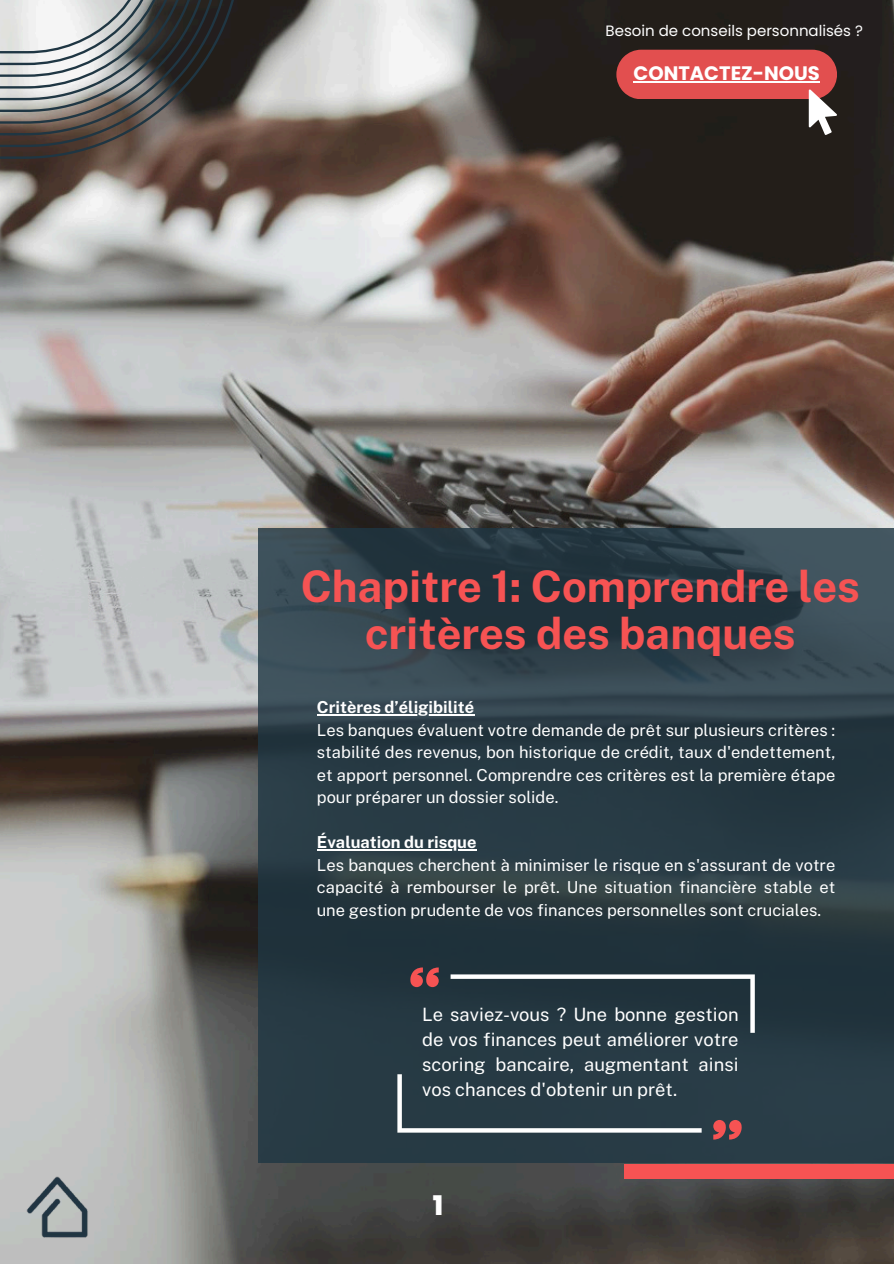
<style>
.page{position:relative;width:894px;height:1264px;background:#fff}
.page>*{position:absolute;margin:0;border:0;box-sizing:border-box;transform-origin:0 0}
.t1{font:700 43.5px/47.2px "Public Sans";color:#f65353;text-align:center}
.t2{font:800 27px "Poppins";color:#fff}
.t3{font:700 19.5px "Poppins";color:#fff}
.t4{font:18.3px/25.2px "Public Sans";color:#fff;text-align:justify}
.t5{font:16.5px/22.5px "Public Sans";color:#fff;text-align:justify}
.t6{font:700 16.5px "Public Sans";color:#fff}
.t7{font:15px "Poppins";color:#fff}
</style>
<div class="page">
<img style="left:0;top:0;width:893px;height:1263px">
<svg style="left:258px;top:528px;width:635px;height:635px;background:#2a3c45"></svg>
<div style="left:623px;top:1163px;width:270px;height:15px;background:#f65353"></div>
<svg style="left:0;top:0;width:242px;height:159px;background:#767270"></svg>
<svg style="left:450px;top:974px;width:304px;height:58px;background:#34454e"></svg>
<svg style="left:397px;top:1074px;width:304px;height:58px;background:#394b54"></svg>
<svg style="left:410px;top:967px;width:28px;height:20px"></svg>
<svg style="left:713px;top:1119px;width:29px;height:20px"></svg>
<hr style="left:317px;top:714px;width:157px;height:1px;background:#fff">
<hr style="left:317px;top:849px;width:159px;height:1px;background:#fff">
<svg style="left:616px;top:50px;width:220px;height:85px;background:#924341"></svg>
<img style="left:0;top:1139px;width:130px;height:124px">
<p class="t7" style="left:605px;top:20px;width:259px">Besoin de conseils personnalisés ?</p>
<h1 class="t3" style="left:633px;top:60px;width:188px">CONTACTEZ-NOUS</h1>
<p class="t1" style="left:300px;top:562px;width:560px">Chapitre 1: Comprendre les critères des banques</p>
<p class="t6" style="left:317px;top:697px;width:159px">Critères d’éligibilité</p>
<h3 class="t5" style="left:317px;top:718px;width:520px">Les banques évaluent votre demande de prêt sur plusieurs critères : stabilité des revenus, bon historique de crédit, taux d'endettement, et apport personnel. Comprendre ces critères est la première étape pour préparer un dossier solide.</h3>
<p class="t6" style="left:317px;top:832px;width:161px">Évaluation du risque</p>
<p class="t5" style="left:317px;top:853px;width:520px">Les banques cherchent à minimiser le risque en s'assurant de votre capacité à rembourser le prêt. Une situation financière stable et une gestion prudente de vos finances personnelles sont cruciales.</p>
<p class="t4" style="left:422px;top:1001px;width:318px">Le saviez-vous ? Une bonne gestion de vos finances peut améliorer votre scoring bancaire, augmentant ainsi vos chances d'obtenir un prêt.</p>
<p class="t2" style="left:433px;top:1186px;width:12px">1</p>
</div>
